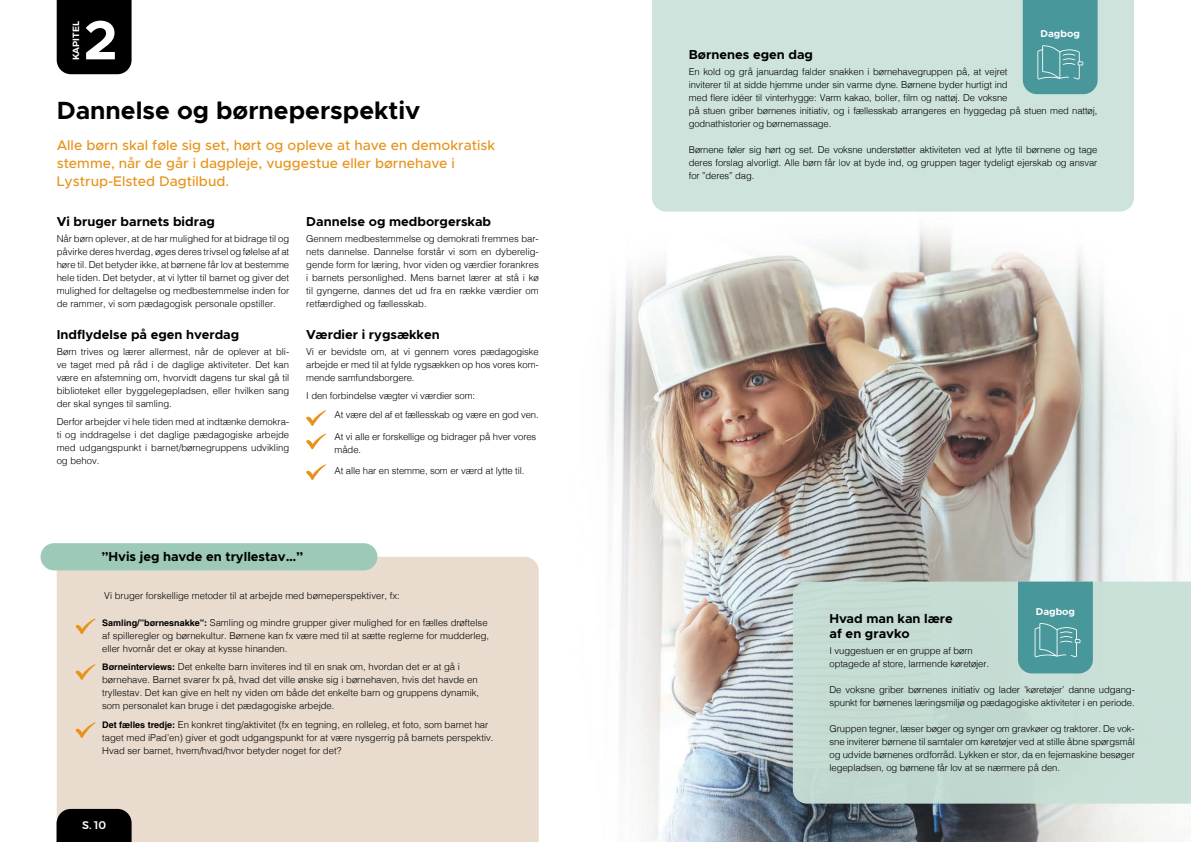
<style>
.page{position:relative;width:1191px;height:842px;background:#fff}
.page>*{position:absolute;margin:0;border:0;box-sizing:border-box;transform-origin:0 0}
.t1{font:700 55.4px "Metropolis";color:#fff}
.t2{font:700 25px "Metropolis";color:#000}
.t3{font:500 14px/18px "Metropolis";color:#e7931a}
.t4{font:700 13px/15px "Metropolis";color:#000}
.t5{font:500 11px "Montserrat";color:#fff}
.t6{font:700 10px "Metropolis";color:#fff}
.t7{font:300 9.5px/13px "Helvetica";color:#000}
.t8{font:600 9px "Montserrat";color:#fff}
.s1{font-weight:700;font-size:9px}
</style>
<div class="page">
<img style="left:311px;top:228px;width:880px;height:614px">
<div style="left:57px;top:0;width:75px;height:74px;background:#000"></div>
<div style="left:652px;top:0;width:482px;height:212px;background:#cde3db"></div>
<div style="left:57px;top:557px;width:482px;height:285px;background:#e9dccf"></div>
<div style="left:793px;top:582px;width:398px;height:222px;background:#c6ddd4"></div>
<svg style="left:1018px;top:582px;width:74px;height:91px;background:#4f9b9e"></svg>
<div style="left:41px;top:543px;width:336px;height:27px;background:#9dc9b8;border-radius:14px"></div>
<svg style="left:1022px;top:0;width:75px;height:94px;background:#509b9f"></svg>
<svg style="left:306px;top:410px;width:20px;height:16px"></svg>
<svg style="left:306px;top:433px;width:20px;height:16px"></svg>
<svg style="left:306px;top:464px;width:20px;height:16px"></svg>
<svg style="left:76px;top:618px;width:20px;height:16px"></svg>
<svg style="left:76px;top:664px;width:20px;height:16px"></svg>
<svg style="left:76px;top:722px;width:20px;height:16px"></svg>
<div style="left:57px;top:809px;width:75px;height:33px;background:#000"></div>
<p class="t8" style="left:69px;top:60px;width:40px;rotate:-90deg">KAPITEL</p>
<h1 class="t1" style="left:84px;top:5px;width:35px">2</h1>
<h2 class="t2" style="left:57px;top:95px;width:365px">Dannelse og børneperspektiv</h2>
<h3 class="t3" style="left:57px;top:136px;width:440px">Alle børn skal føle sig set, hørt og opleve at have en demokratisk stemme, når de går i dagpleje, vuggestue eller børnehave i<br>Lystrup-Elsted Dagtilbud.</h3>
<h3 class="t4" style="left:57px;top:214px;width:160px">Vi bruger barnets bidrag</h3>
<p class="t7" style="left:57px;top:231px;width:234px;text-align:justify">Når børn oplever, at de har mulighed for at bidrage til og påvirke deres hverdag, øges deres trivsel og følelse af at høre til. Det betyder ikke, at børnene får lov at bestemme hele tiden. Det betyder, at vi lytter til barnet og giver det mulighed for deltagelse og medbestemmelse inden for de rammer, vi som pædagogisk personale opstiller.</p>
<h3 class="t4" style="left:57px;top:327px;width:184px">Indflydelse på egen hverdag</h3>
<p class="t7" style="left:57px;top:344px;width:234px;text-align:justify">Børn trives og lærer allermest, når de oplever at bli&shy;ve taget med på råd i de daglige aktiviteter. Det kan være en afstemning om, hvorvidt dagens tur skal gå til biblioteket eller byggelegepladsen, eller hvilken sang der skal synges til samling.</p>
<p class="t7" style="left:57px;top:415px;width:234px;text-align:justify">Derfor arbejder vi hele tiden med at indtænke demokra&shy;ti og inddragelse i det daglige pædagogiske arbejde med udgangspunkt i barnet/børnegruppens udvikling og behov.</p>
<h3 class="t4" style="left:306px;top:214px;width:186px">Dannelse og medborgerskab</h3>
<p class="t7" style="left:306px;top:231px;width:234px;text-align:justify">Gennem medbestemmelse og demokrati fremmes bar&shy;nets dannelse. Dannelse forstår vi som en dyberelig&shy;gende form for læring, hvor viden og værdier forankres i barnets personlighed. Mens barnet lærer at stå i kø til gyngerne, dannes det ud fra en række værdier om retfærdighed og fællesskab.</p>
<h3 class="t4" style="left:306px;top:327px;width:135px">Værdier i rygsækken</h3>
<p class="t7" style="left:306px;top:344px;width:234px;text-align:justify">Vi er bevidste om, at vi gennem vores pædagogiske arbejde er med til at fylde rygsækken op hos vores kom&shy;mende samfundsborgere.</p>
<p class="t7" style="left:334px;top:386px;width:206px;line-height:18.7px;text-indent:-28px">I den forbindelse vægter vi værdier som:<br>At være del af et fællesskab og være en god ven.</p>
<p class="t7" style="left:334px;top:429px;width:203px">At vi alle er forskellige og bidrager på hver vores måde.</p>
<p class="t7" style="left:334px;top:464px;width:191px">At alle har en stemme, som er værd at lytte til.</p>
<h3 class="t4" style="left:101px;top:549px;width:204px">”Hvis jeg havde en tryllestav…”</h3>
<p class="t7" style="left:104px;top:589px;width:297px">Vi bruger forskellige metoder til at arbejde med børneperspektiver, fx:</p>
<p class="t7" style="left:102px;top:615px;width:388px"><span class="s1">Samling/”børnesnakke”:</span> Samling og mindre grupper giver mulighed for en fælles drøftelse af spilleregler og børnekultur. Børnene kan fx være med til at sætte reglerne for mudderleg, eller hvornår det er okay at kysse hinanden.</p>
<p class="t7" style="left:102px;top:660px;width:378px"><span class="s1">Børneinterviews:</span> Det enkelte barn inviteres ind til en snak om, hvordan det er at gå i børnehave. Barnet svarer fx på, hvad det ville ønske sig i børnehaven, hvis det havde en tryllestav. Det kan give en helt ny viden om både det enkelte barn og gruppens dynamik, som personalet kan bruge i det pædagogiske arbejde.</p>
<p class="t7" style="left:102px;top:717px;width:393px"><span class="s1">Det fælles tredje:</span> En konkret ting/aktivitet (fx en tegning, en rolleleg, et foto, som barnet har taget med iPad’en) giver et godt udgangspunkt for at være nysgerrig på barnets perspektiv.<br>Hvad ser barnet, hvem/hvad/hvor betyder noget for det?</p>
<p class="t5" style="left:82px;top:817px;width:26px">S. 10</p>
<p class="t6" style="left:1040px;top:27px;width:41px">Dagbog</p>
<h3 class="t4" style="left:689px;top:47px;width:126px">Børnenes egen dag</h3>
<p class="t7" style="left:689px;top:64px;width:410px">En kold og grå januardag falder snakken i børnehavegruppen på, at vejret<br>inviterer til at sidde hjemme under sin varme dyne. Børnene byder hurtigt ind<br>med flere idéer til vinterhygge: Varm kakao, boller, film og nattøj. De voksne<br>på stuen griber børnenes initiativ, og i fællesskab arrangeres en hyggedag på stuen med nattøj, godnathistorier og børnemassage.</p>
<p class="t7" style="left:689px;top:142px;width:410px;text-align:justify">Børnene føler sig hørt og set. De voksne understøtter aktiviteten ved at lytte til børnene og tage deres forslag alvorligt. Alle børn får lov at byde ind, og gruppen tager tydeligt ejerskab og ansvar for ”deres” dag.</p>
<p class="t6" style="left:1035px;top:605px;width:41px">Dagbog</p>
<h3 class="t4" style="left:829px;top:611px;width:125px">Hvad man kan lære af en gravko</h3>
<p class="t7" style="left:829px;top:644px;width:161px">I vuggestuen er en gruppe af børn optagede af store, larmende køretøjer.</p>
<p class="t7" style="left:829px;top:683px;width:307px">De voksne griber børnenes initiativ og lader ’køretøjer’ danne udgang&shy;spunkt for børnenes læringsmiljø og pædagogiske aktiviteter i en periode.</p>
<p class="t7" style="left:829px;top:722px;width:307px;text-align:justify">Gruppen tegner, læser bøger og synger om gravkøer og traktorer. De vok&shy;sne inviterer børnene til samtaler om køretøjer ved at stille åbne spørgsmål og udvide børnenes ordforråd. Lykken er stor, da en fejemaskine besøger legepladsen, og børnene får lov at se nærmere på den.</p>
</div>
